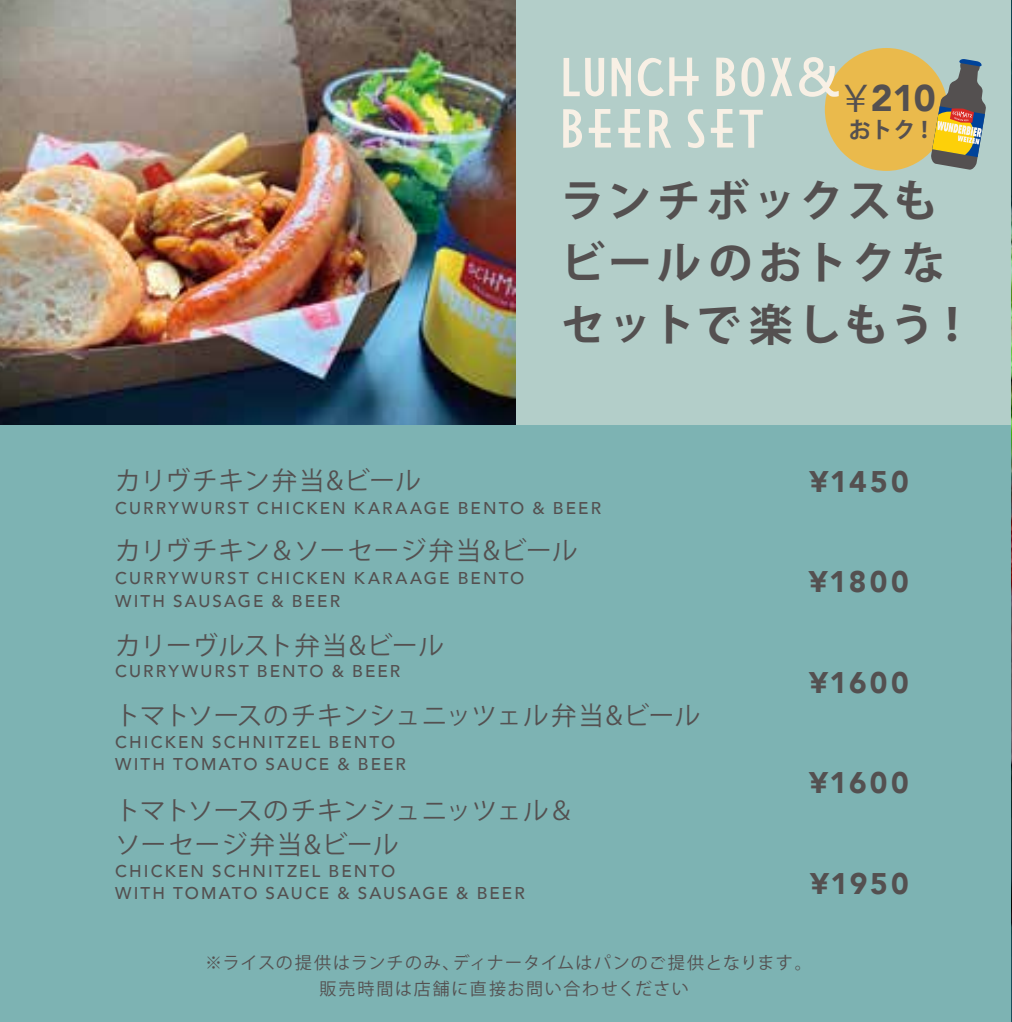
<style>
.page{position:relative;width:1012px;height:1022px;background:#fff}
.page>*{position:absolute;margin:0;border:0;box-sizing:border-box;transform-origin:0 0}
.t1{font:53.4px/51.6px "Schmatz Font";letter-spacing:.04em;color:#f8f0e5}
.t2{font:700 44.1px/61.8px "Koz Go Pr 6 N";letter-spacing:.075em;color:#545050}
.t3{font:900 37.2px "Avenir";color:#545050}
.t4{font:900 29.7px "Avenir";letter-spacing:.105em;color:#545050}
.t5{font:25.5px/34.5px "Koz Go Pr 6 N";letter-spacing:.02em;color:#545050}
.t6{font:700 22.2px "Koz Go Pr 6 N";color:#545050}
.t7{font:500 17.1px/22.5px "Avenir";letter-spacing:.125em;color:#545050}
.t8{font:17.1px "Koz Go Pr 6 N";letter-spacing:.08em;color:#545050}
.t9{font:17.1px "Koz Go Pr 6 N";letter-spacing:.1em;color:#545050}
.s1{font-family:"Koz Go Pr 6 N";font-weight:400}
</style>
<div class="page">
<div style="left:0;top:0;width:1011px;height:1021px;background:#7db3b3"></div>
<div style="left:490px;top:0;width:522px;height:424px;background:#b3cec9"></div>
<img style="left:1011px;top:0;width:1px;height:1021px">
<img style="left:0;top:0;width:515px;height:424px">
<div style="left:825px;top:48px;width:122px;height:123px;background:#eaba4c;border-radius:50%"></div>
<svg style="left:930px;top:59px;width:56px;height:111px"></svg>
<h3 class="t5" style="left:115px;top:463px;width:307px">カリヴチキン弁当&amp;ビール</h3>
<h1 class="t1" style="left:561px;top:53px;width:282px">LUNCH BOX&amp;<br>BEER SET</h1>
<h3 class="t3" style="left:837px;top:66px;width:100px"><span class="s1">￥</span>210</h3>
<p class="t6" style="left:849px;top:117px;width:88px">おトク！</p>
<h2 class="t2" style="left:561px;top:170px;width:415px">ランチボックスもビールのおトクなセットで楽しもう！</h2>
<h3 class="t4" style="left:810px;top:456px;width:100px">¥1450</h3>
<p class="t7" style="left:115px;top:495px;width:487px">CURRYWURST CHICKEN KARAAGE BENTO &amp; BEER</p>
<h3 class="t5" style="left:115px;top:534px;width:464px">カリヴチキン＆ソーセージ弁当&amp;ビール</h3>
<p class="t7" style="left:115px;top:566px;width:411px">CURRYWURST CHICKEN KARAAGE BENTO<br>WITH SAUSAGE &amp; BEER</p>
<h3 class="t5" style="left:115px;top:628px;width:330px">カリーヴルスト弁当&amp;ビール</h3>
<p class="t7" style="left:115px;top:658px;width:287px">CURRYWURST BENTO &amp; BEER</p>
<h3 class="t5" style="left:115px;top:698px;width:587px">トマトソースのチキンシュニッツェル弁当&amp;ビール</h3>
<p class="t7" style="left:115px;top:729px;width:292px">CHICKEN SCHNITZEL BENTO<br>WITH TOMATO SAUCE &amp; BEER</p>
<h3 class="t5" style="left:115px;top:793px;width:461px">トマトソースのチキンシュニッツェル＆ソーセージ弁当&amp;ビール</h3>
<p class="t7" style="left:115px;top:858px;width:411px">CHICKEN SCHNITZEL BENTO<br>WITH TOMATO SAUCE &amp; SAUSAGE &amp; BEER</p>
<h3 class="t4" style="left:809px;top:556px;width:101px">¥1800</h3>
<h3 class="t4" style="left:810px;top:656px;width:100px">¥1600</h3>
<h3 class="t4" style="left:810px;top:757px;width:100px">¥1600</h3>
<h3 class="t4" style="left:811px;top:857px;width:99px">¥1950</h3>
<p class="t8" style="left:205px;top:952px;width:608px">※ライスの提供はランチのみ、ディナータイムはパンのご提供となります。</p>
<p class="t9" style="left:319px;top:978px;width:371px">販売時間は店舗に直接お問い合わせください</p>
</div>
